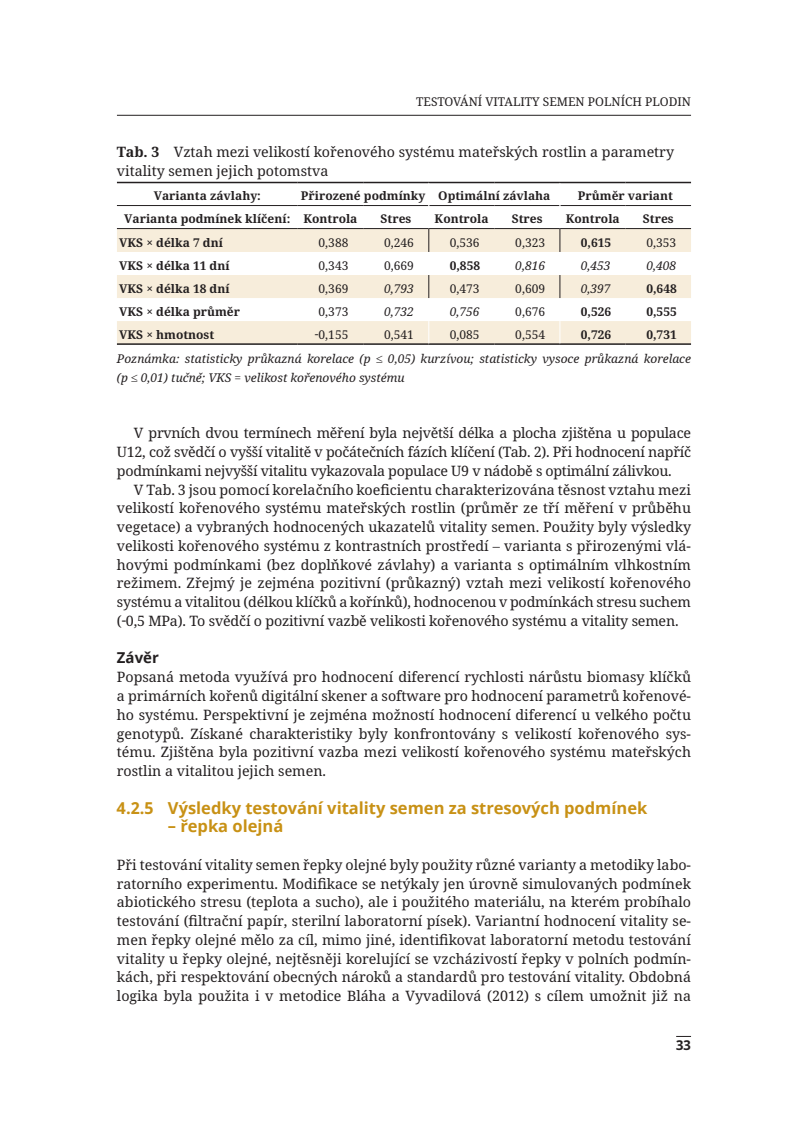
<style>
.page{position:relative;width:808px;height:1123px;background:#fff}
.page>*{position:absolute;margin:0;border:0;box-sizing:border-box;transform-origin:0 0}
.t1{font:700 16.5px "Noto Sans";color:#c89115}
._02_txt-1st_černý_na{font:700 15px "Noto Sans";color:#231f20}
._02_txt-1st{font:14.25px/18.8px "Noto Serif";color:#231f20;text-align:justify}
._02_txt{font:14.25px/18.8px "Noto Serif";letter-spacing:-.02em;color:#231f20;text-align:justify}
.t2{font:700 13.5px "Noto Sans";color:#231f20}
._03_tabulka_blok-zdr{font:italic 12px/18.8px "Noto Serif";color:#231f20}
.tabulka_ZÁHLAVÍ{font:700 12px "Noto Serif";color:#231f20}
.a_tabulka_NA_STŘED{font:12px "Noto Serif";color:#231f20}
.a_tabulka_ZLEVA_tučn{font:700 12px "Noto Serif";color:#231f20}
.a_tabulka_NA_STŘED-2{font:700 12px "Noto Serif";color:#231f20}
.a_tabulka_NA_STŘED-3{font:italic 12px "Noto Serif";color:#231f20}
.s1{font-weight:700}
</style>
<div class="page">
<hr style="left:117px;top:115px;width:574px;height:1px;background:#231f20">
<svg style="left:676px;top:1036px;width:15px;height:1px"></svg>
<svg style="left:117px;top:229px;width:574px;height:114px;fill:#f7eddb"></svg>
<hr style="left:117px;top:182px;width:181px;height:1px;background:#231f20">
<hr style="left:298px;top:182px;width:65px;height:1px;background:#231f20">
<hr style="left:363px;top:182px;width:66px;height:1px;background:#231f20">
<hr style="left:429px;top:182px;width:65px;height:1px;background:#231f20">
<hr style="left:494px;top:182px;width:66px;height:1px;background:#231f20">
<hr style="left:560px;top:182px;width:65px;height:1px;background:#231f20">
<hr style="left:625px;top:182px;width:66px;height:1px;background:#231f20">
<hr style="left:117px;top:205px;width:181px;height:1px;background:#231f20">
<hr style="left:298px;top:205px;width:65px;height:1px;background:#231f20">
<hr style="left:363px;top:205px;width:65px;height:1px;background:#231f20">
<hr style="left:429px;top:205px;width:65px;height:1px;background:#231f20">
<hr style="left:494px;top:205px;width:65px;height:1px;background:#231f20">
<hr style="left:560px;top:205px;width:65px;height:1px;background:#231f20">
<hr style="left:625px;top:205px;width:66px;height:1px;background:#231f20">
<hr style="left:117px;top:228px;width:181px;height:1px;background:#231f20">
<hr style="left:298px;top:228px;width:65px;height:1px;background:#231f20">
<hr style="left:363px;top:228px;width:66px;height:1px;background:#231f20">
<hr style="left:429px;top:228px;width:65px;height:1px;background:#231f20">
<hr style="left:494px;top:228px;width:66px;height:1px;background:#231f20">
<hr style="left:560px;top:228px;width:65px;height:1px;background:#231f20">
<hr style="left:625px;top:228px;width:66px;height:1px;background:#231f20">
<hr style="left:117px;top:343px;width:181px;height:2px;background:#231f20">
<hr style="left:298px;top:343px;width:65px;height:2px;background:#231f20">
<hr style="left:363px;top:343px;width:66px;height:2px;background:#231f20">
<hr style="left:429px;top:343px;width:65px;height:2px;background:#231f20">
<hr style="left:494px;top:343px;width:66px;height:2px;background:#231f20">
<hr style="left:560px;top:343px;width:65px;height:2px;background:#231f20">
<hr style="left:625px;top:343px;width:66px;height:2px;background:#231f20">
<svg style="left:428px;top:183px;width:1px;height:160px"></svg>
<svg style="left:559px;top:183px;width:1px;height:160px"></svg>
<p class="a_tabulka_NA_STŘED" style="left:416px;top:94px;width:276px">TESTOVÁNÍ VITALITY SEMEN POLNÍCH PLODIN</p>
<p class="_02_txt-1st" style="left:117px;top:143px;width:559px"><span class="s1">Tab. 3</span> Vztah mezi velikostí kořenového systému mateřských rostlin a parametry vitality semen jejich potomstva</p>
<p class="tabulka_ZÁHLAVÍ" style="left:154px;top:188px;width:109px">Varianta závlahy:</p>
<p class="tabulka_ZÁHLAVÍ" style="left:301px;top:188px;width:126px">Přirozené podmínky</p>
<p class="tabulka_ZÁHLAVÍ" style="left:438px;top:188px;width:114px">Optimální závlaha</p>
<p class="tabulka_ZÁHLAVÍ" style="left:578px;top:188px;width:97px">Průměr variant</p>
<p class="tabulka_ZÁHLAVÍ" style="left:124px;top:211px;width:168px">Varianta podmínek klíčení:</p>
<p class="tabulka_ZÁHLAVÍ" style="left:303px;top:211px;width:56px">Kontrola</p>
<p class="tabulka_ZÁHLAVÍ" style="left:381px;top:211px;width:32px">Stres</p>
<p class="tabulka_ZÁHLAVÍ" style="left:434px;top:211px;width:56px">Kontrola</p>
<p class="tabulka_ZÁHLAVÍ" style="left:512px;top:211px;width:32px">Stres</p>
<p class="tabulka_ZÁHLAVÍ" style="left:566px;top:211px;width:56px">Kontrola</p>
<p class="tabulka_ZÁHLAVÍ" style="left:643px;top:211px;width:32px">Stres</p>
<p class="a_tabulka_ZLEVA_tučn" style="left:119px;top:234px;width:105px">VKS × délka 7 dní</p>
<p class="a_tabulka_NA_STŘED" style="left:319px;top:234px;width:31px">0,388</p>
<p class="a_tabulka_NA_STŘED" style="left:384px;top:234px;width:31px">0,246</p>
<p class="a_tabulka_NA_STŘED" style="left:450px;top:234px;width:31px">0,536</p>
<p class="a_tabulka_NA_STŘED" style="left:515px;top:234px;width:31px">0,323</p>
<p class="a_tabulka_NA_STŘED-2" style="left:581px;top:234px;width:32px">0,615</p>
<p class="a_tabulka_NA_STŘED" style="left:646px;top:234px;width:31px">0,353</p>
<p class="a_tabulka_ZLEVA_tučn" style="left:119px;top:257px;width:112px">VKS × délka 11 dní</p>
<p class="a_tabulka_NA_STŘED" style="left:319px;top:257px;width:31px">0,343</p>
<p class="a_tabulka_NA_STŘED" style="left:384px;top:257px;width:31px">0,669</p>
<p class="a_tabulka_NA_STŘED-2" style="left:450px;top:257px;width:32px">0,858</p>
<p class="a_tabulka_NA_STŘED-3" style="left:515px;top:257px;width:31px">0,816</p>
<p class="a_tabulka_NA_STŘED-3" style="left:581px;top:257px;width:31px">0,453</p>
<p class="a_tabulka_NA_STŘED-3" style="left:646px;top:257px;width:31px">0,408</p>
<p class="a_tabulka_ZLEVA_tučn" style="left:119px;top:280px;width:112px">VKS × délka 18 dní</p>
<p class="a_tabulka_NA_STŘED" style="left:319px;top:280px;width:31px">0,369</p>
<p class="a_tabulka_NA_STŘED-3" style="left:384px;top:280px;width:31px">0,793</p>
<p class="a_tabulka_NA_STŘED" style="left:450px;top:280px;width:31px">0,473</p>
<p class="a_tabulka_NA_STŘED" style="left:515px;top:280px;width:31px">0,609</p>
<p class="a_tabulka_NA_STŘED-3" style="left:581px;top:280px;width:31px">0,397</p>
<p class="a_tabulka_NA_STŘED-2" style="left:646px;top:280px;width:32px">0,648</p>
<p class="a_tabulka_ZLEVA_tučn" style="left:119px;top:303px;width:122px">VKS × délka průměr</p>
<p class="a_tabulka_NA_STŘED" style="left:319px;top:303px;width:31px">0,373</p>
<p class="a_tabulka_NA_STŘED-3" style="left:384px;top:303px;width:31px">0,732</p>
<p class="a_tabulka_NA_STŘED-3" style="left:450px;top:303px;width:31px">0,756</p>
<p class="a_tabulka_NA_STŘED" style="left:515px;top:303px;width:31px">0,676</p>
<p class="a_tabulka_NA_STŘED-2" style="left:581px;top:303px;width:32px">0,526</p>
<p class="a_tabulka_NA_STŘED-2" style="left:646px;top:303px;width:32px">0,555</p>
<p class="a_tabulka_ZLEVA_tučn" style="left:119px;top:326px;width:97px">VKS × hmotnost</p>
<p class="a_tabulka_NA_STŘED" style="left:315px;top:326px;width:35px">-0,155</p>
<p class="a_tabulka_NA_STŘED" style="left:384px;top:326px;width:31px">0,541</p>
<p class="a_tabulka_NA_STŘED" style="left:450px;top:326px;width:31px">0,085</p>
<p class="a_tabulka_NA_STŘED" style="left:515px;top:326px;width:31px">0,554</p>
<p class="a_tabulka_NA_STŘED-2" style="left:581px;top:326px;width:32px">0,726</p>
<p class="a_tabulka_NA_STŘED-2" style="left:646px;top:326px;width:32px">0,731</p>
<p class="_03_tabulka_blok-zdr" style="left:117px;top:350px;width:576px">Poznámka: statisticky průkazná korelace (p ≤ 0,05) kurzívou; statisticky vysoce průkazná korelace (p ≤ 0,01) tučně; VKS = velikost kořenového systému</p>
<p class="_02_txt" style="left:117px;top:424px;width:576px;text-indent:17px">V prvních dvou termínech měření byla největší délka a plocha zjištěna u populace U12, což svědčí o vyšší vitalitě v počátečních fázích klíčení (Tab. 2). Při hodnocení napříč podmínkami nejvyšší vitalitu vykazovala populace U9 v nádobě s optimální zálivkou.</p>
<p class="_02_txt" style="left:117px;top:480px;width:576px;text-indent:17px">V Tab. 3 jsou pomocí korelačního koeficientu charakterizována těsnost vztahu mezi velikostí kořenového systému mateřských rostlin (průměr ze tří měření v průběhu vegetace) a vybraných hodnocených ukazatelů vitality semen. Použity byly výsledky velikosti kořenového systému z kontrastních prostředí – varianta s přirozenými vlá&shy;hovými podmínkami (bez doplňkové závlahy) a varianta s optimálním vlhkostním režimem. Zřejmý je zejména pozitivní (průkazný) vztah mezi velikostí kořenového systému a vitalitou (délkou klíčků a kořínků), hodnocenou v podmínkách stresu suchem (-0,5 MPa). To svědčí o pozitivní vazbě velikosti kořenového systému a vitality semen.</p>
<p class="_02_txt-1st_černý_na" style="left:117px;top:647px;width:43px">Závěr</p>
<p class="_02_txt-1st" style="left:117px;top:668px;width:576px">Popsaná metoda využívá pro hodnocení diferencí rychlosti nárůstu biomasy klíčků a primárních kořenů digitální skener a software pro hodnocení parametrů kořenové&shy;ho systému. Perspektivní je zejména možností hodnocení diferencí u velkého počtu genotypů. Získané charakteristiky byly konfrontovány s velikostí kořenového sys&shy;tému. Zjištěna byla pozitivní vazba mezi velikostí kořenového systému mateřských rostlin a vitalitou jejich semen.</p>
<p class="t1" style="left:117px;top:796px;width:532px">4.2.5 Výsledky testování vitality semen za stresových podmínek</p>
<p class="t1" style="left:168px;top:814px;width:117px">– řepka olejná</p>
<p class="_02_txt-1st" style="left:117px;top:855px;width:576px">Při testování vitality semen řepky olejné byly použity různé varianty a metodiky labo&shy;ratorního experimentu. Modifikace se netýkaly jen úrovně simulovaných podmínek abiotického stresu (teplota a sucho), ale i použitého materiálu, na kterém probíhalo testování (filtrační papír, sterilní laboratorní písek). Variantní hodnocení vitality se&shy;men řepky olejné mělo za cíl, mimo jiné, identifikovat laboratorní metodu testování vitality u řepky olejné, nejtěsněji korelující se vzcházivostí řepky v polních podmín&shy;kách, při respektování obecných nároků a standardů pro testování vitality. Obdobná logika byla použita i v metodice Bláha a Vyvadilová (2012) s cílem umožnit již na</p>
<p class="t2" style="left:676px;top:1035px;width:16px">33</p>
</div>
